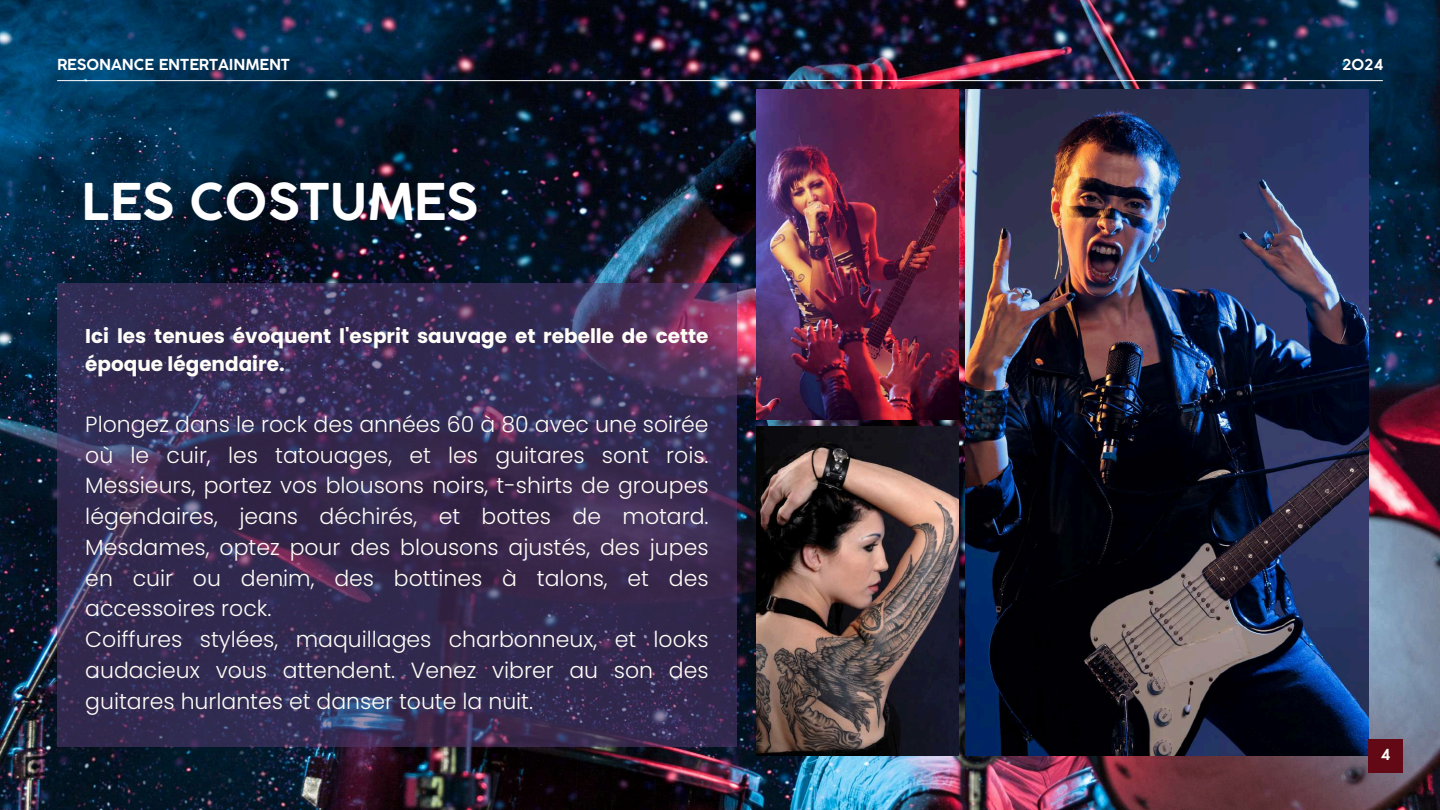
<style>
.page{position:relative;width:1440px;height:810px;background:#fff}
.page>*{position:absolute;margin:0;border:0;box-sizing:border-box;transform-origin:0 0}
.t1{font:700 50px "Coco Gothic";color:#fff}
.t2{font:300 22px/30.8px "Poppins";color:#fffdf7}
.t3{font:700 20px/27.8px "Poppins";color:#fffdf7}
.t4{font:700 15px "Coco Gothic";color:#fff}
.t5{font:700 15px "Coco Gothic";color:#fffdf7}
</style>
<div class="page">
<img style="left:0;top:0;width:1440px;height:810px">
<img style="left:966px;top:90px;width:402px;height:666px">
<img style="left:756px;top:90px;width:202px;height:329px">
<img style="left:756px;top:427px;width:202px;height:329px">
<div style="left:1368px;top:739px;width:34px;height:34px;background:#630815"></div>
<hr style="left:57px;top:80px;width:1326px;height:1px;background:#fff">
<svg style="left:57px;top:284px;width:679px;height:463px;background:#382c53"></svg>
<p class="t4" style="left:57px;top:59px;width:234px">RESONANCE ENTERTAINMENT</p>
<p class="t4" style="left:1342px;top:59px;width:42px">2024</p>
<h1 class="t1" style="left:81px;top:182px;width:398px">LES COSTUMES</h1>
<p class="t3" style="left:85px;top:322px;width:625px">Ici les tenues évoquent l'esprit sauvage et rebelle de cette époque légendaire.</p>
<p class="t2" style="left:85px;top:409px;width:625px">Plongez dans le rock des années 60 à 80 avec une soirée où le cuir, les tatouages, et les guitares sont rois.<br>Messieurs, portez vos blousons noirs, t-shirts de groupes légendaires, jeans déchirés, et bottes de motard.<br>Mesdames, optez pour des blousons ajustés, des jupes en cuir ou denim, des bottines à talons, et des accessoires rock.<br>Coiffures stylées, maquillages charbonneux, et looks audacieux vous attendent. Venez vibrer au son des guitares hurlantes et danser toute la nuit.</p>
<p class="t5" style="left:1381px;top:749px;width:11px">4</p>
</div>
